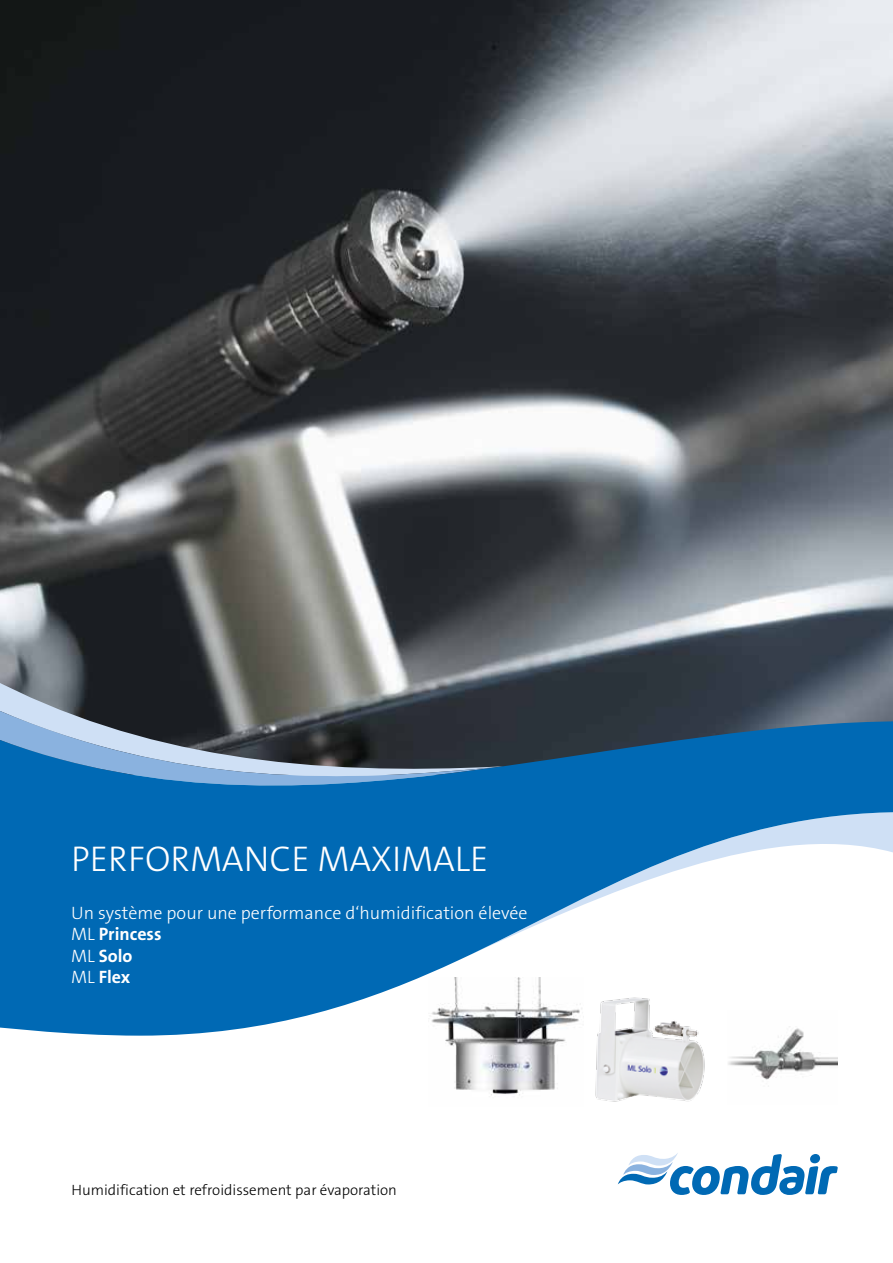
<style>
.page{position:relative;width:893px;height:1263px;background:#fff}
.page>*{position:absolute;margin:0;border:0;box-sizing:border-box;transform-origin:0 0}
.t1{font:300 36px "The Sans B3";color:#fff}
.t2{font:300 18px "The Sans B3";color:#fff}
.t3{font:700 18px/21.1px "The Sans B7";color:#fff}
.t4{font:300 15px "The Sans B3";color:#000}
.s1{font-family:"The Sans B3";font-weight:300}
</style>
<div class="page">
<img style="left:0;top:0;width:893px;height:721px">
<svg style="left:0;top:676px;width:503px;height:45px"></svg>
<svg style="left:0;top:705px;width:500px;height:16px"></svg>
<svg style="left:0;top:721px;width:893px;height:315px;fill:#0069b4"></svg>
<svg style="left:618px;top:1153px;width:220px;height:42px"></svg>
<img style="left:728px;top:1011px;width:109px;height:69px">
<img style="left:429px;top:977px;width:154px;height:118px">
<img style="left:591px;top:995px;width:118px;height:107px">
<h1 class="t1" style="left:71px;top:840px;width:419px">PERFORMANCE MAXIMALE</h1>
<p class="t2" style="left:71px;top:903px;width:458px">Un système pour une performance d‘humidification élevée</p>
<p class="t3" style="left:71px;top:924px;width:92px"><span class="s1">ML</span> Princess<br><span class="s1">ML</span> Solo<br><span class="s1">ML</span> Flex</p>
<p class="t4" style="left:72px;top:1181px;width:327px">Humidification et refroidissement par évaporation</p>
</div>
